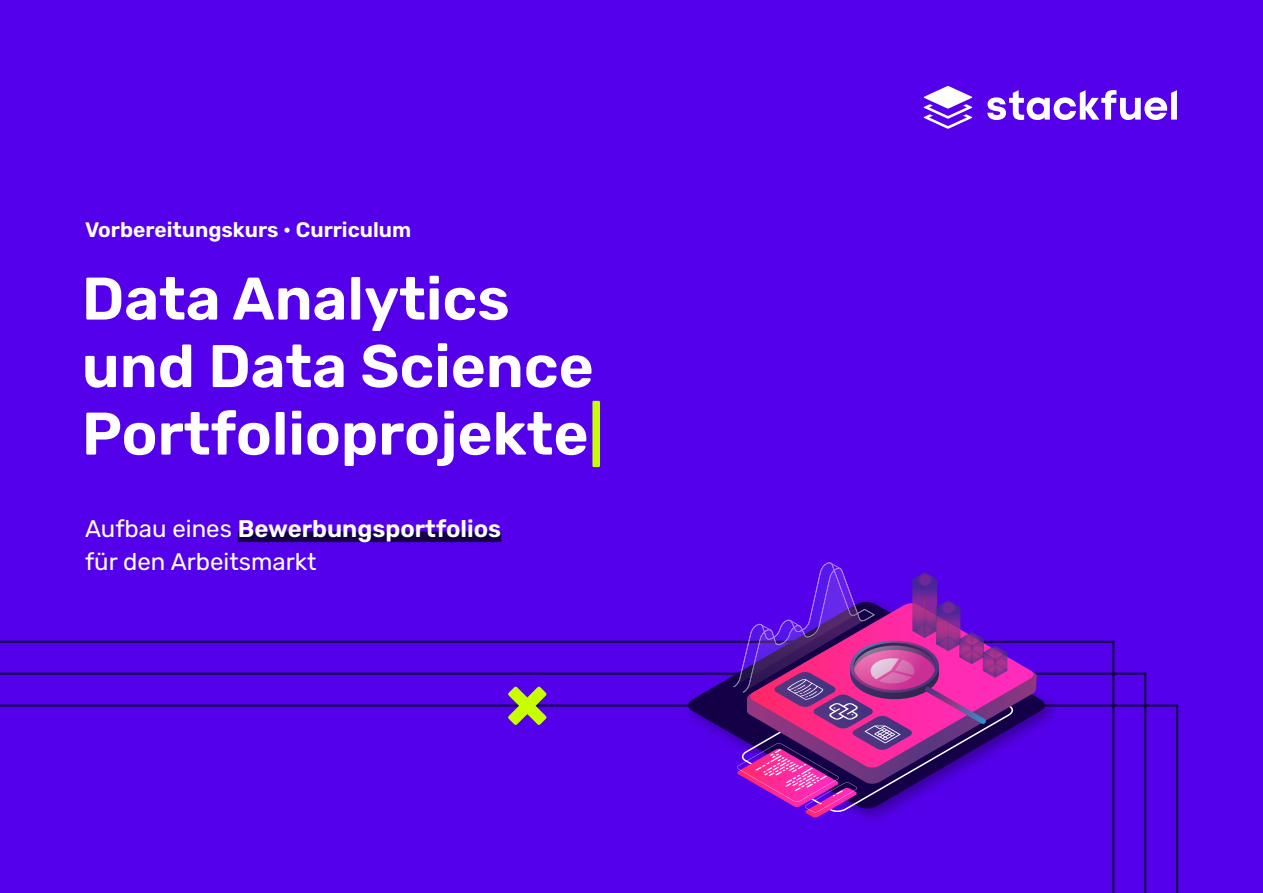
<style>
.page{position:relative;width:1263px;height:893px;background:#5500eb}
.page>*{position:absolute;margin:0;border:0;box-sizing:border-box;transform-origin:0 0}
.t1{font:600 60px/67.5px "Rubik";color:#fff}
.t2{font:24px/33px "Rubik";color:#fff}
.t3{font:600 21px "Rubik";color:#fff}
.s1{color:#c8ff00}
.s2{font-weight:600}
</style>
<div class="page">
<svg style="left:987px;top:90px;width:190px;height:30px"></svg>
<svg style="left:924px;top:86px;width:48px;height:43px"></svg>
<div style="left:238px;top:531px;width:263px;height:11px;background:#140046"></div>
<svg style="left:0;top:640px;width:1179px;height:253px"></svg>
<img style="left:678px;top:640px;width:389px;height:182px">
<svg style="left:687px;top:640px;width:359px;height:169px"></svg>
<svg style="left:1013px;top:640px;width:22px;height:128px"></svg>
<svg style="left:733px;top:562px;width:280px;height:256px"></svg>
<svg style="left:508px;top:686px;width:39px;height:39px"></svg>
<p class="t3" style="left:85px;top:218px;width:328px">Vorbereitungskurs • Curriculum</p>
<h1 class="t1" style="left:82px;top:267px;width:523px">Data Analytics und Data Science<br>Portfolioprojekte<span class="s1">|</span></h1>
<p class="t2" style="left:85px;top:513px;width:418px">Aufbau eines <span class="s2">Bewerbungsportfolios </span>für den Arbeitsmarkt</p>
</div>
